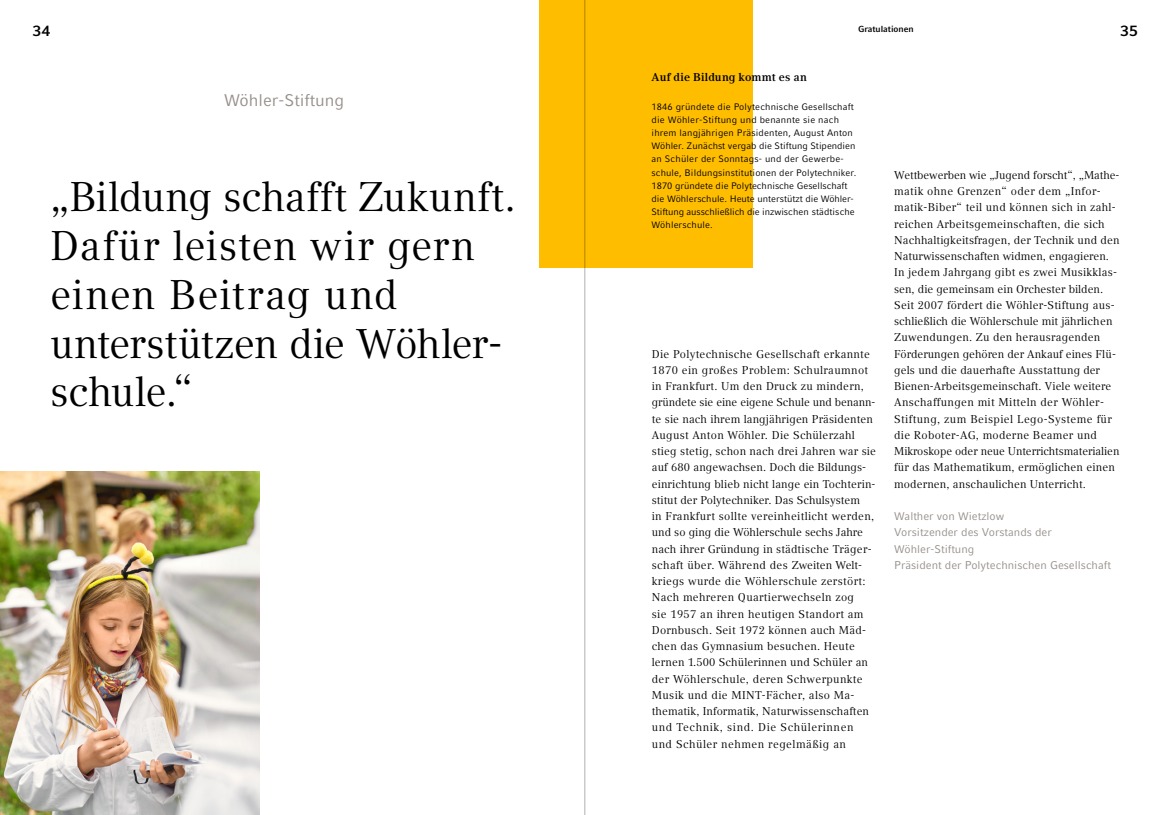
<style>
.page{position:relative;width:1170px;height:815px;background:#fff}
.page>*{position:absolute;margin:0;border:0;box-sizing:border-box;transform-origin:0 0}
.t1{font:41.25px/48.8px "Compatil Text LT";letter-spacing:.01em;color:#000}
.t2{font:16.88px "Compatil Fact LT";color:#978f8a}
.t3{font:700 15px "Compatil Fact LT";color:#000}
.t4{font:11.25px/16.2px "Compatil Text LT";letter-spacing:.015em;color:#000}
.t5{font:11.25px/16.2px "Compatil Fact LT";color:#978f8a}
.t6{font:700 11.25px "Compatil Text LT";letter-spacing:.005em;color:#000}
.t7{font:9.38px/13.1px "Compatil Fact LT";letter-spacing:.01em;color:#000}
.t8{font:700 8.75px "Compatil Fact LT";letter-spacing:-.005em;color:#000}
</style>
<div class="page">
<div style="left:539px;top:0;width:213px;height:267px;background:#ffbd00"></div>
<img style="left:0;top:471px;width:259px;height:344px">
<hr style="left:584px;top:0;width:1px;height:815px;background:#000">
<h3 class="t3" style="left:33px;top:22px;width:19px">34</h3>
<p class="t8" style="left:858px;top:24px;width:57px">Gratulationen</p>
<h3 class="t3" style="left:1120px;top:22px;width:19px">35</h3>
<h2 class="t2" style="left:224px;top:90px;width:122px">Wöhler-Stiftung</h2>
<h1 class="t1" style="left:50px;top:172px;width:467px">„Bildung schafft Zukunft.<br>Dafür leisten wir gern einen Beitrag und unterstützen die Wöhler&shy;schule.“</h1>
<p class="t6" style="left:651px;top:71px;width:157px">Auf die Bildung kommt es an</p>
<p class="t7" style="left:651px;top:100px;width:206px">1846 gründete die Polytechnische Gesellschaft die Wöhler-Stiftung und benannte sie nach ihrem langjährigen Präsidenten, August Anton Wöhler. Zunächst vergab die Stiftung Stipendien an Schüler der Sonntags- und der Gewerbe&shy;schule, Bildungsinstitutionen der Polytechniker.<br>1870 gründete die Polytechnische Gesellschaft die Wöhlerschule. Heute unterstützt die Wöhler-Stiftung ausschließlich die inzwischen städtische Wöhlerschule.</p>
<p class="t4" style="left:651px;top:346px;width:226px">Die Polytechnische Gesellschaft erkannte 1870 ein großes Problem: Schulraumnot in Frankfurt. Um den Druck zu mindern, gründete sie eine eigene Schule und benann&shy;te sie nach ihrem langjährigen Präsidenten August Anton Wöhler. Die Schülerzahl stieg stetig, schon nach drei Jahren war sie auf 680 angewachsen. Doch die Bildungs&shy;einrichtung blieb nicht lange ein Tochterin&shy;stitut der Polytechniker. Das Schulsystem<br>in Frankfurt sollte vereinheitlicht werden, und so ging die Wöhlerschule sechs Jahre nach ihrer Gründung in städtische Träger&shy;schaft über. Während des Zweiten Welt&shy;kriegs wurde die Wöhlerschule zerstört:<br>Nach mehreren Quartierwechseln zog<br>sie 1957 an ihren heutigen Standort am Dornbusch. Seit 1972 können auch Mäd&shy;chen das Gymnasium besuchen. Heute lernen 1.500 Schülerinnen und Schüler an der Wöhlerschule, deren Schwerpunkte Musik und die MINT-Fächer, also Ma&shy;thematik, Informatik, Naturwissenschaften und Technik, sind. Die Schülerinnen und Schüler nehmen regelmäßig an</p>
<p class="t4" style="left:894px;top:167px;width:227px">Wettbewerben wie „Jugend forscht“, „Mathe&shy;matik ohne Grenzen“ oder dem „Infor&shy;matik-Biber“ teil und können sich in zahl&shy;reichen Arbeitsgemeinschaften, die sich Nachhaltigkeitsfragen, der Technik und den Naturwissenschaften widmen, engagieren.<br>In jedem Jahrgang gibt es zwei Musikklas&shy;sen, die gemeinsam ein Orchester bilden.<br>Seit 2007 fördert die Wöhler-Stiftung aus&shy;schließlich die Wöhlerschule mit jährlichen Zuwendungen. Zu den herausragenden Förderungen gehören der Ankauf eines Flü&shy;gels und die dauerhafte Ausstattung der Bienen-Arbeitsgemeinschaft. Viele weitere Anschaffungen mit Mitteln der Wöhler-Stiftung, zum Beispiel Lego-Systeme für die Roboter-AG, moderne Beamer und Mikroskope oder neue Unterrichtsmaterialien für das Mathematikum, ermöglichen einen modernen, anschaulichen Unterricht.</p>
<p class="t5" style="left:894px;top:508px;width:218px">Walther von Wietzlow<br>Vorsitzender des Vorstands der<br>Wöhler-Stiftung<br>Präsident der Polytechnischen Gesellschaft</p>
</div>
